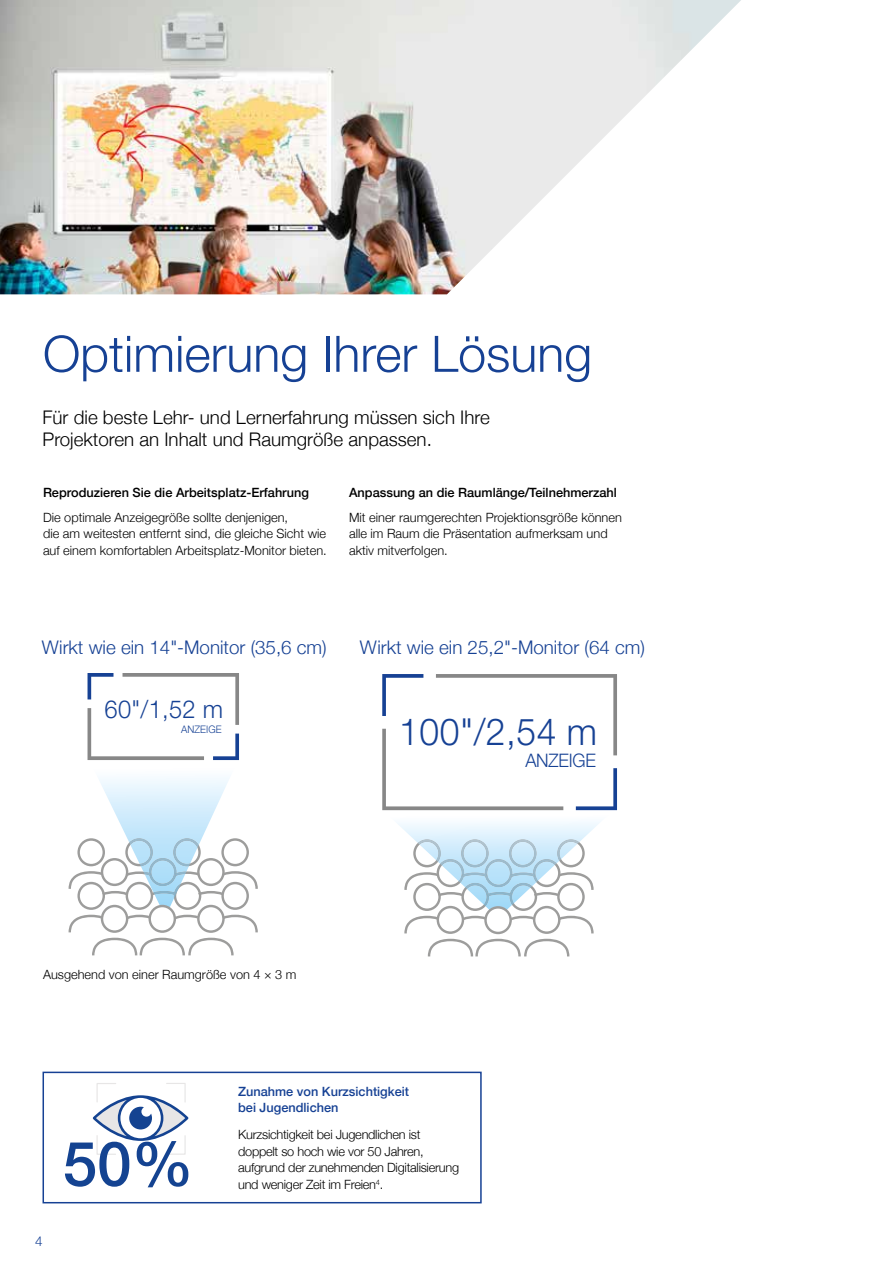
<style>
.page{position:relative;width:893px;height:1263px;background:#fff}
.page>*{position:absolute;margin:0;border:0;box-sizing:border-box;transform-origin:0 0}
.t1{font:500 61.8px "Helvetica Neue";color:#144391}
.t2{font:300 50.25px "Helvetica Neue";color:#164194}
.t3{font:300 37.35px "Helvetica Neue";color:#164194}
.t4{font:300 24.9px "Helvetica Neue";color:#164194}
.t5{font:300 18.75px/22.5px "Helvetica Neue";color:#000}
.t6{font:300 18.75px "Helvetica Neue";color:#164194}
.t7{font:300 18.6px "Helvetica Neue";letter-spacing:-.03em;color:#164194}
.t8{font:300 13.5px "Helvetica Neue";color:#164194}
.t9{font:300 12.75px/16.5px "Helvetica Neue";color:#000}
.t10{font:300 12.75px/16.5px "Helvetica Neue";letter-spacing:-.02em;color:#000}
.t11{font:500 12.75px "Helvetica Neue";color:#000}
.t12{font:500 12.75px/16.5px "Helvetica Neue";color:#164194}
.t13{font:300 10.35px "Helvetica Neue";letter-spacing:-.01em;color:#164194}
</style>
<div class="page">
<img style="left:0;top:0;width:741px;height:294px">
<svg style="left:69px;top:673px;width:189px;height:282px"></svg>
<svg style="left:382px;top:674px;width:235px;height:282px"></svg>
<div style="left:43px;top:1071px;width:439px;height:132px;background:#fff;border:2px solid #164194"></div>
<svg style="left:93px;top:1083px;width:95px;height:72px"></svg>
<h2 class="t2" style="left:43px;top:313px;width:551px">Optimierung Ihrer Lösung</h2>
<h3 class="t5" style="left:43px;top:404px;width:449px">Für die beste Lehr- und Lernerfahrung müssen sich Ihre<br>Projektoren an Inhalt und Raumgröße anpassen.</h3>
<p class="t11" style="left:43px;top:482px;width:267px">Reproduzieren Sie die Arbeitsplatz-Erfahrung</p>
<p class="t9" style="left:43px;top:508px;width:285px">Die optimale Anzeigegröße sollte denjenigen,<br>die am weitesten entfernt sind, die gleiche Sicht wie auf einem komfortablen Arbeitsplatz-Monitor bieten.</p>
<p class="t11" style="left:349px;top:482px;width:269px">Anpassung an die Raumlänge/Teilnehmerzahl</p>
<p class="t9" style="left:349px;top:508px;width:274px">Mit einer raumgerechten Projektionsgröße können alle im Raum die Präsentation aufmerksam und aktiv mitverfolgen.</p>
<h3 class="t6" style="left:42px;top:633px;width:287px">Wirkt wie ein 14"-Monitor (35,6 cm)</h3>
<h3 class="t6" style="left:360px;top:633px;width:287px">Wirkt wie ein 25,2"-Monitor (64 cm)</h3>
<h3 class="t4" style="left:104px;top:694px;width:120px">60"/1,52 m</h3>
<p class="t13" style="left:181px;top:723px;width:42px">ANZEIGE</p>
<h3 class="t3" style="left:399px;top:708px;width:200px">100"/2,54 m</h3>
<h3 class="t7" style="left:525px;top:749px;width:72px">ANZEIGE</h3>
<p class="t9" style="left:43px;top:965px;width:255px">Ausgehend von einer Raumgröße von 4 × 3 m</p>
<p class="t8" style="left:35px;top:1230px;width:9px">4</p>
<h1 class="t1" style="left:63px;top:1114px;width:132px">50%</h1>
<p class="t12" style="left:238px;top:1082px;width:172px">Zunahme von Kurzsichtigkeit bei Jugendlichen</p>
<p class="t10" style="left:238px;top:1126px;width:223px">Kurzsichtigkeit bei Jugendlichen ist doppelt so hoch wie vor 50 Jahren, aufgrund der zunehmenden Digitalisierung und weniger Zeit im Freien<sup>4</sup>.</p>
</div>
